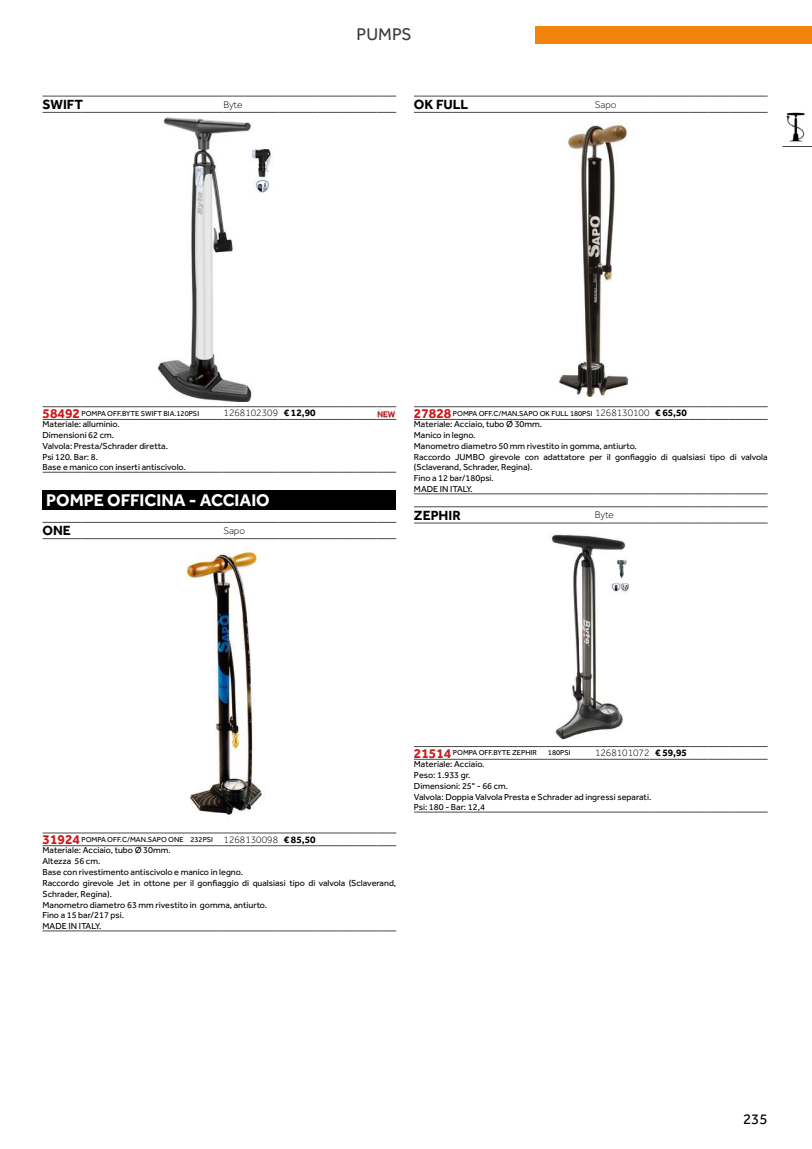
<style>
.page{position:relative;width:812px;height:1149px;background:#fff}
.page>*{position:absolute;margin:0;border:0;box-sizing:border-box;transform-origin:0 0}
.t1{font:700 17.5px "Effra";color:#fff}
.t2{font:17.5px "Effra";color:#3c3c3b}
.t3{font:15px "Effra";color:#000}
.t4{font:700 13.75px "Effra";color:#000}
.t5{font:300 10px "Effra";color:#000}
.t6{font:9px/10.8px "Effra";color:#020203}
.t7{font:7.5px "Effra";color:#000}
.s1{font-weight:700;font-size:13.75px;color:#cd1719}
.s2{font-weight:700}
.s3{font-weight:300;font-size:10px}
.s4{font-weight:700;font-size:10px}
</style>
<div class="page">
<div style="left:535px;top:27px;width:276px;height:17px;background:#f0840d"></div>
<img style="left:786px;top:112px;width:19px;height:30px">
<svg style="left:782px;top:146px;width:29px;height:1px"></svg>
<hr style="left:43px;top:406px;width:38px;height:1px;background:#4a4a49">
<hr style="left:81px;top:406px;width:142px;height:1px;background:#4a4a49">
<hr style="left:223px;top:406px;width:55px;height:1px;background:#4a4a49">
<hr style="left:278px;top:406px;width:39px;height:1px;background:#4a4a49">
<svg style="left:317px;top:406px;width:79px;height:1px"></svg>
<hr style="left:43px;top:419px;width:38px;height:1px;background:#4a4a49">
<hr style="left:81px;top:419px;width:142px;height:1px;background:#4a4a49">
<hr style="left:223px;top:419px;width:55px;height:1px;background:#4a4a49">
<hr style="left:278px;top:419px;width:39px;height:1px;background:#4a4a49">
<svg style="left:317px;top:419px;width:79px;height:1px"></svg>
<hr style="left:43px;top:472px;width:38px;height:1px;background:#4a4a49">
<hr style="left:81px;top:472px;width:142px;height:1px;background:#4a4a49">
<hr style="left:223px;top:472px;width:55px;height:1px;background:#4a4a49">
<hr style="left:278px;top:472px;width:39px;height:1px;background:#4a4a49">
<svg style="left:317px;top:472px;width:79px;height:1px"></svg>
<hr style="left:223px;top:112px;width:55px;height:1px;background:#4a4a49">
<hr style="left:278px;top:112px;width:39px;height:1px;background:#4a4a49">
<svg style="left:317px;top:112px;width:79px;height:1px"></svg>
<hr style="left:43px;top:96px;width:38px;height:1px;background:#4a4a49">
<hr style="left:81px;top:96px;width:142px;height:1px;background:#4a4a49">
<hr style="left:43px;top:112px;width:38px;height:1px;background:#4a4a49">
<hr style="left:81px;top:112px;width:142px;height:1px;background:#4a4a49">
<hr style="left:223px;top:96px;width:55px;height:1px;background:#4a4a49">
<hr style="left:278px;top:96px;width:39px;height:1px;background:#4a4a49">
<svg style="left:317px;top:96px;width:79px;height:1px"></svg>
<img style="left:158px;top:118px;width:115px;height:283px">
<img style="left:377px;top:409px;width:18px;height:8px">
<div style="left:43px;top:490px;width:353px;height:19px;background:#000"></div>
<hr style="left:43px;top:832px;width:38px;height:1px;background:#4a4a49">
<hr style="left:81px;top:832px;width:142px;height:1px;background:#4a4a49">
<hr style="left:223px;top:832px;width:55px;height:1px;background:#4a4a49">
<hr style="left:278px;top:832px;width:39px;height:1px;background:#4a4a49">
<svg style="left:317px;top:832px;width:79px;height:1px"></svg>
<hr style="left:43px;top:845px;width:38px;height:1px;background:#4a4a49">
<hr style="left:81px;top:845px;width:142px;height:1px;background:#4a4a49">
<hr style="left:223px;top:845px;width:55px;height:1px;background:#4a4a49">
<hr style="left:278px;top:845px;width:39px;height:1px;background:#4a4a49">
<svg style="left:317px;top:845px;width:79px;height:1px"></svg>
<hr style="left:43px;top:930px;width:38px;height:1px;background:#4a4a49">
<hr style="left:81px;top:930px;width:142px;height:1px;background:#4a4a49">
<hr style="left:223px;top:930px;width:55px;height:1px;background:#4a4a49">
<hr style="left:278px;top:930px;width:39px;height:1px;background:#4a4a49">
<svg style="left:317px;top:930px;width:79px;height:1px"></svg>
<hr style="left:223px;top:538px;width:55px;height:1px;background:#4a4a49">
<hr style="left:278px;top:538px;width:39px;height:1px;background:#4a4a49">
<svg style="left:317px;top:538px;width:79px;height:1px"></svg>
<hr style="left:43px;top:522px;width:38px;height:1px;background:#4a4a49">
<hr style="left:81px;top:522px;width:142px;height:1px;background:#4a4a49">
<hr style="left:43px;top:538px;width:38px;height:1px;background:#4a4a49">
<hr style="left:81px;top:538px;width:142px;height:1px;background:#4a4a49">
<hr style="left:223px;top:522px;width:55px;height:1px;background:#4a4a49">
<hr style="left:278px;top:522px;width:39px;height:1px;background:#4a4a49">
<svg style="left:317px;top:522px;width:79px;height:1px"></svg>
<img style="left:185px;top:551px;width:80px;height:264px">
<hr style="left:414px;top:406px;width:39px;height:1px;background:#4a4a49">
<hr style="left:453px;top:406px;width:141px;height:1px;background:#4a4a49">
<hr style="left:594px;top:406px;width:55px;height:1px;background:#4a4a49">
<hr style="left:649px;top:406px;width:39px;height:1px;background:#4a4a49">
<svg style="left:688px;top:406px;width:79px;height:1px"></svg>
<hr style="left:414px;top:419px;width:39px;height:1px;background:#4a4a49">
<hr style="left:453px;top:419px;width:141px;height:1px;background:#4a4a49">
<hr style="left:594px;top:419px;width:55px;height:1px;background:#4a4a49">
<hr style="left:649px;top:419px;width:39px;height:1px;background:#4a4a49">
<svg style="left:688px;top:419px;width:79px;height:1px"></svg>
<hr style="left:414px;top:493px;width:39px;height:1px;background:#4a4a49">
<hr style="left:453px;top:493px;width:141px;height:1px;background:#4a4a49">
<hr style="left:594px;top:493px;width:55px;height:1px;background:#4a4a49">
<hr style="left:649px;top:493px;width:39px;height:1px;background:#4a4a49">
<svg style="left:688px;top:493px;width:79px;height:1px"></svg>
<hr style="left:594px;top:112px;width:55px;height:1px;background:#4a4a49">
<hr style="left:649px;top:112px;width:39px;height:1px;background:#4a4a49">
<svg style="left:688px;top:112px;width:79px;height:1px"></svg>
<hr style="left:414px;top:96px;width:39px;height:1px;background:#4a4a49">
<hr style="left:453px;top:96px;width:141px;height:1px;background:#4a4a49">
<hr style="left:414px;top:112px;width:39px;height:1px;background:#4a4a49">
<hr style="left:453px;top:112px;width:141px;height:1px;background:#4a4a49">
<hr style="left:594px;top:96px;width:55px;height:1px;background:#4a4a49">
<hr style="left:649px;top:96px;width:39px;height:1px;background:#4a4a49">
<svg style="left:688px;top:96px;width:79px;height:1px"></svg>
<img style="left:559px;top:124px;width:70px;height:274px">
<hr style="left:414px;top:746px;width:39px;height:1px;background:#4a4a49">
<hr style="left:453px;top:746px;width:141px;height:1px;background:#4a4a49">
<hr style="left:594px;top:746px;width:55px;height:1px;background:#4a4a49">
<hr style="left:649px;top:746px;width:39px;height:1px;background:#4a4a49">
<svg style="left:688px;top:746px;width:79px;height:1px"></svg>
<hr style="left:414px;top:758px;width:39px;height:1px;background:#4a4a49">
<hr style="left:453px;top:758px;width:141px;height:1px;background:#4a4a49">
<hr style="left:594px;top:758px;width:55px;height:1px;background:#4a4a49">
<hr style="left:649px;top:758px;width:39px;height:1px;background:#4a4a49">
<svg style="left:688px;top:758px;width:79px;height:1px"></svg>
<hr style="left:414px;top:811px;width:39px;height:1px;background:#4a4a49">
<hr style="left:453px;top:811px;width:141px;height:1px;background:#4a4a49">
<hr style="left:594px;top:811px;width:55px;height:1px;background:#4a4a49">
<hr style="left:649px;top:811px;width:39px;height:1px;background:#4a4a49">
<svg style="left:688px;top:811px;width:79px;height:1px"></svg>
<hr style="left:594px;top:522px;width:55px;height:1px;background:#4a4a49">
<hr style="left:649px;top:522px;width:39px;height:1px;background:#4a4a49">
<svg style="left:688px;top:522px;width:79px;height:1px"></svg>
<hr style="left:414px;top:506px;width:39px;height:1px;background:#4a4a49">
<hr style="left:453px;top:506px;width:141px;height:1px;background:#4a4a49">
<hr style="left:414px;top:522px;width:39px;height:1px;background:#4a4a49">
<hr style="left:453px;top:522px;width:141px;height:1px;background:#4a4a49">
<hr style="left:594px;top:506px;width:55px;height:1px;background:#4a4a49">
<hr style="left:649px;top:506px;width:39px;height:1px;background:#4a4a49">
<svg style="left:688px;top:506px;width:79px;height:1px"></svg>
<img style="left:551px;top:534px;width:78px;height:206px">
<h3 class="t4" style="left:43px;top:96px;width:42px">SWIFT</h3>
<p class="t5" style="left:223px;top:99px;width:21px">Byte</p>
<h1 class="t2" style="left:356px;top:24px;width:57px">PUMPS</h1>
<h3 class="t4" style="left:414px;top:96px;width:56px">OK FULL</h3>
<p class="t5" style="left:594px;top:99px;width:23px">Sapo</p>
<p class="t7" style="left:43px;top:408px;width:158px"><span class="s1">58492</span> POMPA OFF.BYTE SWIFT BIA.120PSI</p>
<p class="t5" style="left:223px;top:407px;width:93px">1268102309 <span class="s2">€ 12,90</span></p>
<p class="t6" style="left:43px;top:418px;width:145px">Materiale: alluminio.<br>Dimensioni 62 cm.<br>Valvola: Presta/Schrader diretta.<br>Psi 120. Bar: 8.<br>Base e manico con inserti antiscivolo.</p>
<h1 class="t1" style="left:46px;top:489px;width:225px">POMPE OFFICINA - ACCIAIO</h1>
<h3 class="t4" style="left:43px;top:522px;width:30px">ONE</h3>
<p class="t5" style="left:223px;top:524px;width:23px">Sapo</p>
<p class="t7" style="left:414px;top:408px;width:274px"><span class="s1">27828</span> POMPA OFF.C/MAN.SAPO OK FULL 180PSI <span class="s3">1268130100</span> <span class="s4">€ 65,50</span></p>
<p class="t6" style="left:414px;top:418px;width:355px">Materiale: Acciaio, tubo Ø 30mm.<br>Manico in legno.<br>Manometro diametro 50 mm rivestito in gomma, antiurto.<br>Raccordo JUMBO girevole con adattatore per il gonfiaggio di qualsiasi tipo di valvola (Sclaverand, Schrader, Regina).<br>Fino a 12 bar/180psi.<br>MADE IN ITALY.</p>
<h3 class="t4" style="left:414px;top:506px;width:48px">ZEPHIR</h3>
<p class="t5" style="left:594px;top:509px;width:21px">Byte</p>
<p class="t7" style="left:414px;top:748px;width:125px"><span class="s1">21514</span> POMPA OFF.BYTE ZEPHIR</p>
<p class="t7" style="left:548px;top:748px;width:24px">180PSI</p>
<p class="t5" style="left:595px;top:747px;width:93px">1268101072 <span class="s2">€ 59,95</span></p>
<p class="t6" style="left:414px;top:758px;width:239px">Materiale: Acciaio.<br>Peso: 1.933 gr.<br>Dimensioni: 25" - 66 cm.<br>Valvola: Doppia Valvola Presta e Schrader ad ingressi separati.<br>Psi: 180 - Bar: 12,4</p>
<p class="t7" style="left:43px;top:834px;width:274px"><span class="s1">31924</span> POMPA OFF.C/MAN.SAPO ONE 232PSI <span class="s3">1268130098</span> <span class="s4">€ 85,50</span></p>
<p class="t6" style="left:43px;top:844px;width:355px">Materiale: Acciaio, tubo Ø 30mm.<br>Altezza 56 cm.<br>Base con rivestimento antiscivolo e manico in legno.<br>Raccordo girevole Jet in ottone per il gonfiaggio di qualsiasi tipo di valvola (Sclaverand, Schrader, Regina).<br>Manometro diametro 63 mm rivestito in gomma, antiurto.<br>Fino a 15 bar/217 psi.<br>MADE IN ITALY.</p>
<h2 class="t3" style="left:743px;top:1110px;width:26px">235</h2>
</div>
